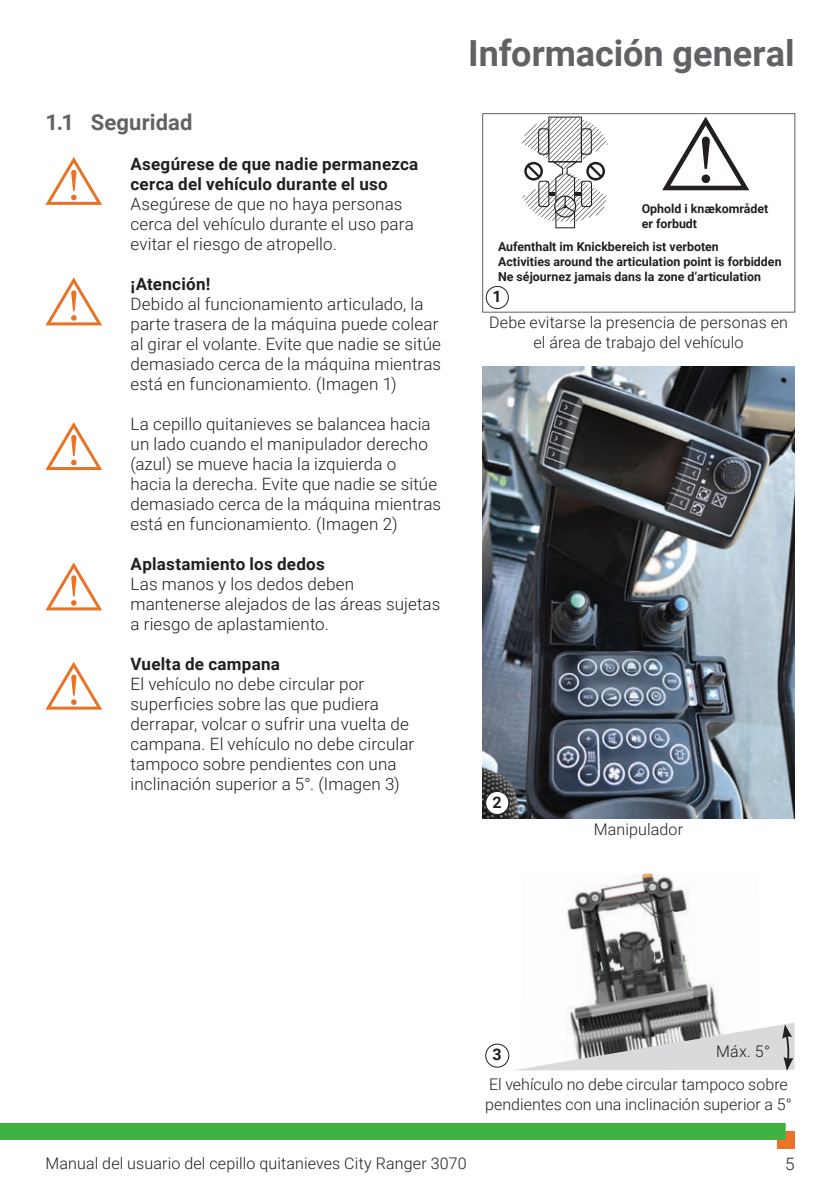
<style>
.page{position:relative;width:840px;height:1191px;background:#fff}
.page>*{position:absolute;margin:0;border:0;box-sizing:border-box;transform-origin:0 0}
.t1{font:700 36px "Roboto";color:#616265}
.t2{font:700 22px "Roboto";letter-spacing:.005em;color:#616265}
.t3{font:300 17px/20px "Roboto";letter-spacing:.005em;color:#231f20}
.t4{font:700 17px/20px "Roboto";letter-spacing:.015em;color:#231f20}
.t5{font:300 16px/20px "Roboto";letter-spacing:.005em;color:#231f20;text-align:center}
.t6{font:700 16px "Roboto";color:#231f20}
.t7{font:700 12.4px/14.8px "Roboto";color:#231f20}
</style>
<div class="page">
<div style="left:776px;top:1131px;width:18px;height:17px;background:#ea7125"></div>
<div style="left:1px;top:1123px;width:784px;height:17px;background:#40b143"></div>
<hr style="left:0;top:0;width:1px;height:1191px;background:#40b143">
<img style="left:520px;top:873px;width:199px;height:198px">
<img style="left:482px;top:366px;width:312px;height:452px">
<svg style="left:662px;top:117px;width:86px;height:73px"></svg>
<svg style="left:522px;top:117px;width:85px;height:111px"></svg>
<div style="left:482px;top:113px;width:312px;height:199px;border:1px solid #616265"></div>
<div style="left:485px;top:286px;width:23px;height:23px;border:1px solid #231f20;border-radius:50%"></div>
<div style="left:485px;top:791px;width:23px;height:23px;background:#fff;border-radius:50%"></div>
<div style="left:485px;top:791px;width:24px;height:24px;border:1px solid #231f20;border-radius:50%"></div>
<div style="left:485px;top:1043px;width:24px;height:24px;border:1px solid #231f20;border-radius:50%"></div>
<svg style="left:517px;top:1022px;width:277px;height:48px"></svg>
<svg style="left:45px;top:422px;width:57px;height:48px"></svg>
<svg style="left:45px;top:562px;width:57px;height:48px"></svg>
<svg style="left:46px;top:661px;width:56px;height:48px"></svg>
<svg style="left:45px;top:277px;width:57px;height:48px"></svg>
<svg style="left:45px;top:157px;width:57px;height:48px"></svg>
<p class="t2" style="left:45px;top:107px;width:148px">1.1 Seguridad</p>
<p class="t4" style="left:130px;top:153px;width:289px">Asegúrese de que nadie permanezca cerca del vehículo durante el uso</p>
<p class="t3" style="left:130px;top:193px;width:284px">Asegúrese de que no haya personas cerca del vehículo durante el uso para evitar el riesgo de atropello.</p>
<p class="t4" style="left:130px;top:273px;width:81px">¡Atención!</p>
<p class="t3" style="left:130px;top:293px;width:312px">Debido al funcionamiento articulado, la parte trasera de la máquina puede colear al girar el volante. Evite que nadie se sitúe demasiado cerca de la máquina mientras está en funcionamiento. (Imagen 1)</p>
<p class="t3" style="left:130px;top:413px;width:312px">La cepillo quitanieves se balancea hacia un lado cuando el manipulador derecho (azul) se mueve hacia la izquierda o hacia la derecha. Evite que nadie se sitúe demasiado cerca de la máquina mientras está en funcionamiento. (Imagen 2)</p>
<p class="t4" style="left:130px;top:553px;width:196px">Aplastamiento los dedos</p>
<p class="t3" style="left:130px;top:573px;width:311px">Las manos y los dedos deben mantenerse alejados de las áreas sujetas a riesgo de aplastamiento.</p>
<p class="t4" style="left:130px;top:653px;width:151px">Vuelta de campana</p>
<p class="t3" style="left:130px;top:673px;width:285px">El vehículo no debe circular por superficies sobre las que pudiera derrapar, volcar o sufrir una vuelta de campana. El vehículo no debe circular tampoco sobre pendientes con una inclinación superior a 5°. (Imagen 3)</p>
<h1 class="t1" style="left:468px;top:28px;width:328px">Información general</h1>
<p class="t7" style="left:641px;top:201px;width:128px">Ophold i knækområdet er forbudt</p>
<p class="t7" style="left:497px;top:239px;width:285px">Aufenthalt im Knickbereich ist verboten<br>Activities around the articulation point is forbidden<br>Ne séjournez jamais dans la zone d’articulation</p>
<p class="t6" style="left:492px;top:285px;width:11px">1</p>
<p class="t5" style="left:488px;top:312px;width:300px">Debe evitarse la presencia de personas en el área de trabajo del vehículo</p>
<p class="t6" style="left:492px;top:790px;width:11px">2</p>
<p class="t5" style="left:593px;top:819px;width:91px">Manipulador</p>
<p class="t6" style="left:492px;top:1043px;width:11px">3</p>
<p class="t5" style="left:715px;top:1040px;width:55px">Máx. 5°</p>
<p class="t5" style="left:485px;top:1073px;width:308px;text-align:left">El vehículo no debe circular tampoco sobre pendientes con una inclinación superior a 5°</p>
<p class="t5" style="left:45px;top:1152px;width:422px">Manual del usuario del cepillo quitanieves City Ranger 3070</p>
<p class="t3" style="left:784px;top:1153px;width:11px">5</p>
</div>
